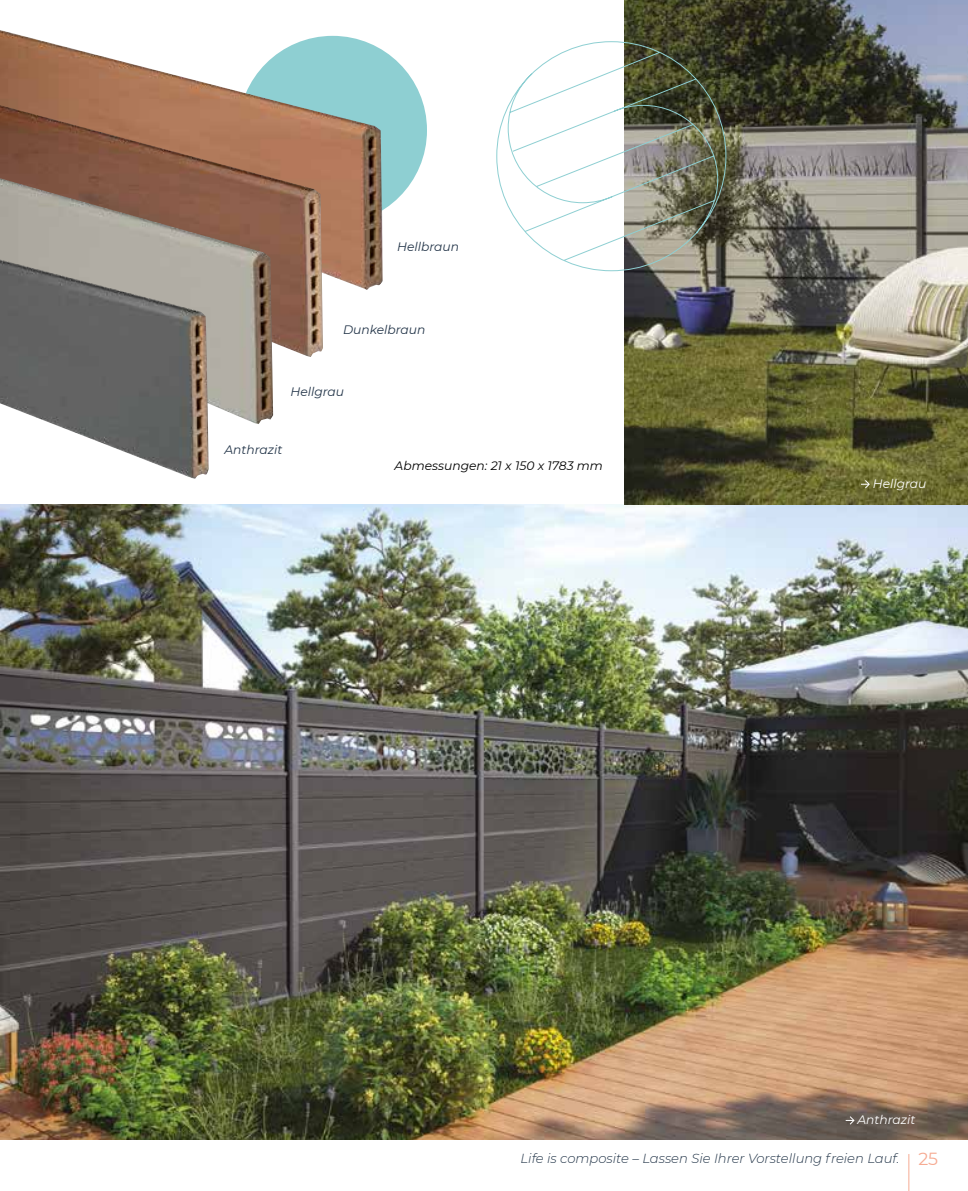
<style>
.page{position:relative;width:968px;height:1191px;background:#fff}
.page>*{position:absolute;margin:0;border:0;box-sizing:border-box;transform-origin:0 0}
.t1{font:italic 300 13.12px "Montserrat";color:#233549}
.t2{font:italic 12.25px "Montserrat";color:#233549}
.t3{font:italic 12.25px "Montserrat";color:#000}
.t4{font:italic 12.25px "Montserrat";color:#fff}
.s1{font-weight:400;font-style:normal;font-size:17.5px;color:#f6ab93}
</style>
<div class="page">
<hr style="left:908px;top:1154px;width:1px;height:37px;background:#f6ab93">
<div style="left:238px;top:36px;width:189px;height:188px;background:#8ecfd2;border-radius:50%"></div>
<img style="left:0;top:504px;width:967px;height:635px">
<img style="left:0;top:30px;width:383px;height:260px">
<img style="left:0;top:105px;width:323px;height:252px">
<img style="left:0;top:178px;width:273px;height:246px">
<img style="left:0;top:259px;width:209px;height:219px">
<svg style="left:845px;top:1115px;width:9px;height:10px"></svg>
<img style="left:625px;top:0;width:342px;height:504px">
<svg style="left:496px;top:41px;width:230px;height:230px"></svg>
<svg style="left:860px;top:479px;width:9px;height:10px"></svg>
<p class="t2" style="left:397px;top:238px;width:63px">Hellbraun</p>
<p class="t2" style="left:343px;top:321px;width:84px">Dunkelbraun</p>
<p class="t2" style="left:290px;top:383px;width:55px">Hellgrau</p>
<p class="t2" style="left:224px;top:441px;width:59px">Anthrazit</p>
<p class="t3" style="left:394px;top:457px;width:210px">Abmessungen: 21 x 150 x 1783 mm</p>
<p class="t4" style="left:872px;top:475px;width:55px">Hellgrau</p>
<p class="t4" style="left:857px;top:1111px;width:59px">Anthrazit</p>
<p class="t1" style="left:520px;top:1149px;width:419px">Life is composite – Lassen Sie Ihrer Vorstellung freien Lauf. <span class="s1">25</span></p>
</div>
